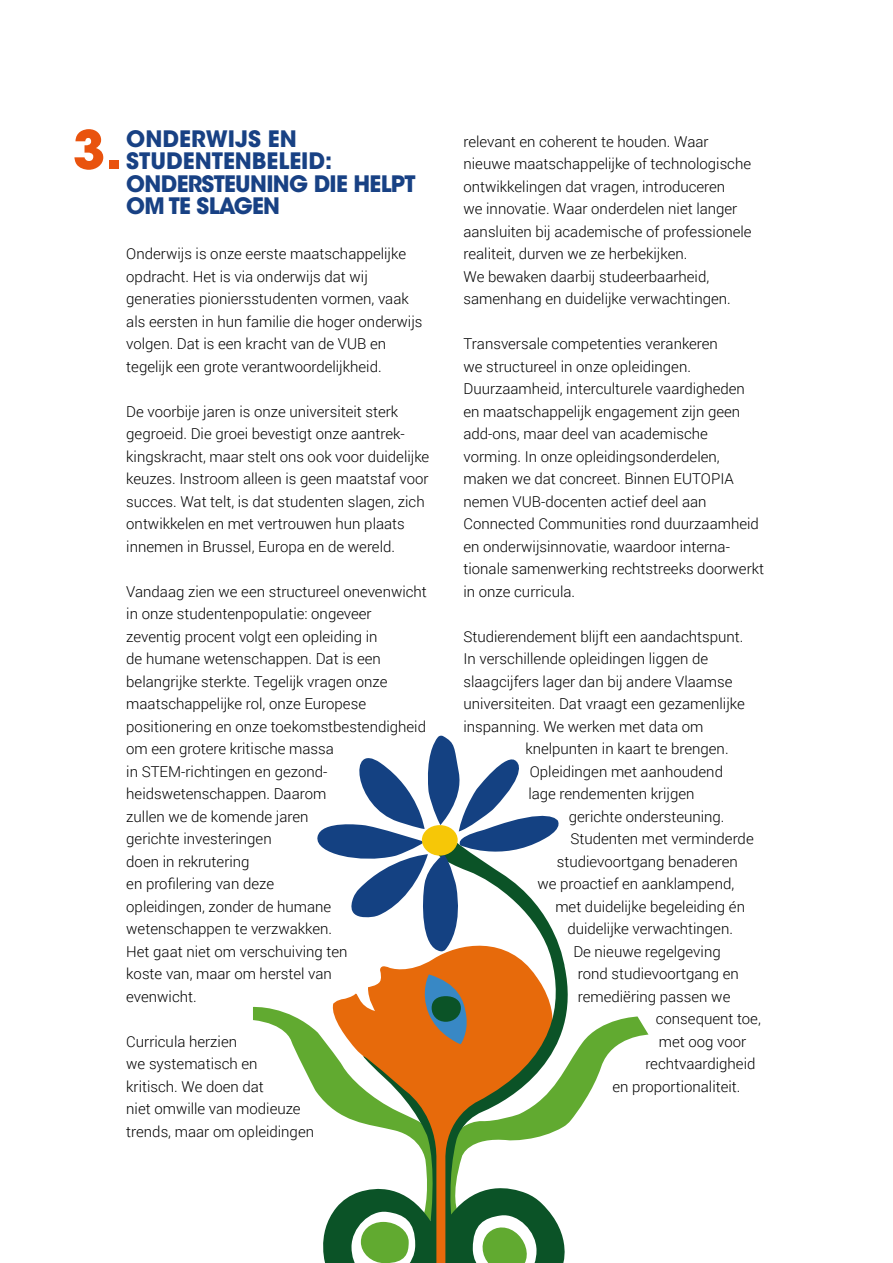
<style>
.page{position:relative;width:893px;height:1263px;background:#fff}
.page>*{position:absolute;margin:0;border:0;box-sizing:border-box;transform-origin:0 0}
.t1{font:700 52.95px "ITC Avant Garde Std";color:#e9530e}
.t2{font:700 22.5px/22.5px "ITC Avant Garde Std";letter-spacing:-.03em;color:#184184}
.t3{font:300 15px/22.5px "Roboto";color:#000}
</style>
<div class="page">
<svg style="left:380px;top:957px;width:57px;height:17px"></svg>
<svg style="left:437px;top:951px;width:129px;height:23px;fill:#e76a0b"></svg>
<svg style="left:253px;top:974px;width:395px;height:289px"></svg>
<svg style="left:317px;top:735px;width:244px;height:216px"></svg>
<div style="left:422px;top:825px;width:36px;height:31px;background:#f6c707;border-radius:50%"></div>
<h1 class="t1" style="left:73px;top:115px;width:51px">3.</h1>
<h2 class="t2" style="left:126px;top:127px;width:291px">ONDERWIJS EN<br>STUDENTENBELEID:<br>ONDERSTEUNING DIE HELPT<br>OM TE SLAGEN</h2>
<p class="t3" style="left:126px;top:242px;width:298px">Onderwijs is onze eerste maatschappelijke opdracht. Het is via onderwijs dat wij generaties pioniersstudenten vormen, vaak als eersten in hun familie die hoger onderwijs volgen. Dat is een kracht van de VUB en tegelijk een grote verantwoordelijkheid.</p>
<p class="t3" style="left:126px;top:399px;width:304px">De voorbije jaren is onze universiteit sterk gegroeid. Die groei bevestigt onze aantrek&shy;kingskracht, maar stelt ons ook voor duidelijke keuzes. Instroom alleen is geen maatstaf voor succes. Wat telt, is dat studenten slagen, zich ontwikkelen en met vertrouwen hun plaats innemen in Brussel, Europa en de wereld.</p>
<p class="t3" style="left:126px;top:579px;width:302px">Vandaag zien we een structureel onevenwicht in onze studentenpopulatie: ongeveer zeventig procent volgt een opleiding in<br>de humane wetenschappen. Dat is een belangrijke sterkte. Tegelijk vragen onze maatschappelijke rol, onze Europese positionering en onze toekomstbestendigheid om een grotere kritische massa<br>in STEM-richtingen en gezond&shy;heidswetenschappen. Daarom<br>zullen we de komende jaren<br>gerichte investeringen<br>doen in rekrutering<br>en profilering van deze<br>opleidingen, zonder de humane wetenschappen te verzwakken.<br>Het gaat niet om verschuiving ten<br>koste van, maar om herstel van<br>evenwicht.</p>
<p class="t3" style="left:126px;top:1029px;width:189px">Curricula herzien<br>we systematisch en<br>kritisch. We doen dat<br>niet omwille van modieuze trends, maar om opleidingen</p>
<p class="t3" style="left:463px;top:129px;width:290px">relevant en coherent te houden. Waar nieuwe maatschappelijke of technologische ontwikkelingen dat vragen, introduceren<br>we innovatie. Waar onderdelen niet langer aansluiten bij academische of professionele realiteit, durven we ze herbekijken.<br>We bewaken daarbij studeerbaarheid, samenhang en duidelijke verwachtingen.</p>
<p class="t3" style="left:463px;top:332px;width:302px">Transversale competenties verankeren<br>we structureel in onze opleidingen.<br>Duurzaamheid, interculturele vaardigheden en maatschappelijk engagement zijn geen add-ons, maar deel van academische vorming. In onze opleidingsonderdelen, maken we dat concreet. Binnen EUTOPIA nemen VUB-docenten actief deel aan Connected Communities rond duurzaamheid en onderwijsinnovatie, waardoor interna&shy;tionale samenwerking rechtstreeks doorwerkt in onze curricula.</p>
<p class="t3" style="left:463px;top:624px;width:281px">Studierendement blijft een aandachtspunt.</p>
<p class="t3" style="left:463px;top:647px;width:246px">In verschillende opleidingen liggen de</p>
<p class="t3" style="left:463px;top:669px;width:271px">slaagcijfers lager dan bij andere Vlaamse</p>
<p class="t3" style="left:463px;top:692px;width:283px">universiteiten. Dat vraagt een gezamenlijke</p>
<p class="t3" style="left:463px;top:714px;width:241px">inspanning. We werken met data om</p>
<p class="t3" style="left:525px;top:737px;width:205px">knelpunten in kaart te brengen.</p>
<p class="t3" style="left:530px;top:759px;width:195px">Opleidingen met aanhoudend</p>
<p class="t3" style="left:528px;top:782px;width:168px">lage rendementen krijgen</p>
<p class="t3" style="left:569px;top:804px;width:157px">gerichte ondersteuning.</p>
<p class="t3" style="left:570px;top:827px;width:185px">Studenten met verminderde</p>
<p class="t3" style="left:557px;top:849px;width:182px">studievoortgang benaderen</p>
<p class="t3" style="left:537px;top:872px;width:198px">we proactief en aanklampend,</p>
<p class="t3" style="left:555px;top:894px;width:191px">met duidelijke begeleiding én</p>
<p class="t3" style="left:567px;top:917px;width:167px">duidelijke verwachtingen.</p>
<p class="t3" style="left:573px;top:939px;width:149px">De nieuwe regelgeving</p>
<p class="t3" style="left:578px;top:962px;width:163px">rond studievoortgang en</p>
<p class="t3" style="left:578px;top:984px;width:154px">remediëring passen we</p>
<p class="t3" style="left:656px;top:1007px;width:107px">consequent toe,</p>
<p class="t3" style="left:659px;top:1029px;width:89px">met oog voor</p>
<p class="t3" style="left:645px;top:1052px;width:112px">rechtvaardigheid</p>
<p class="t3" style="left:612px;top:1074px;width:130px">en proportionaliteit.</p>
</div>
